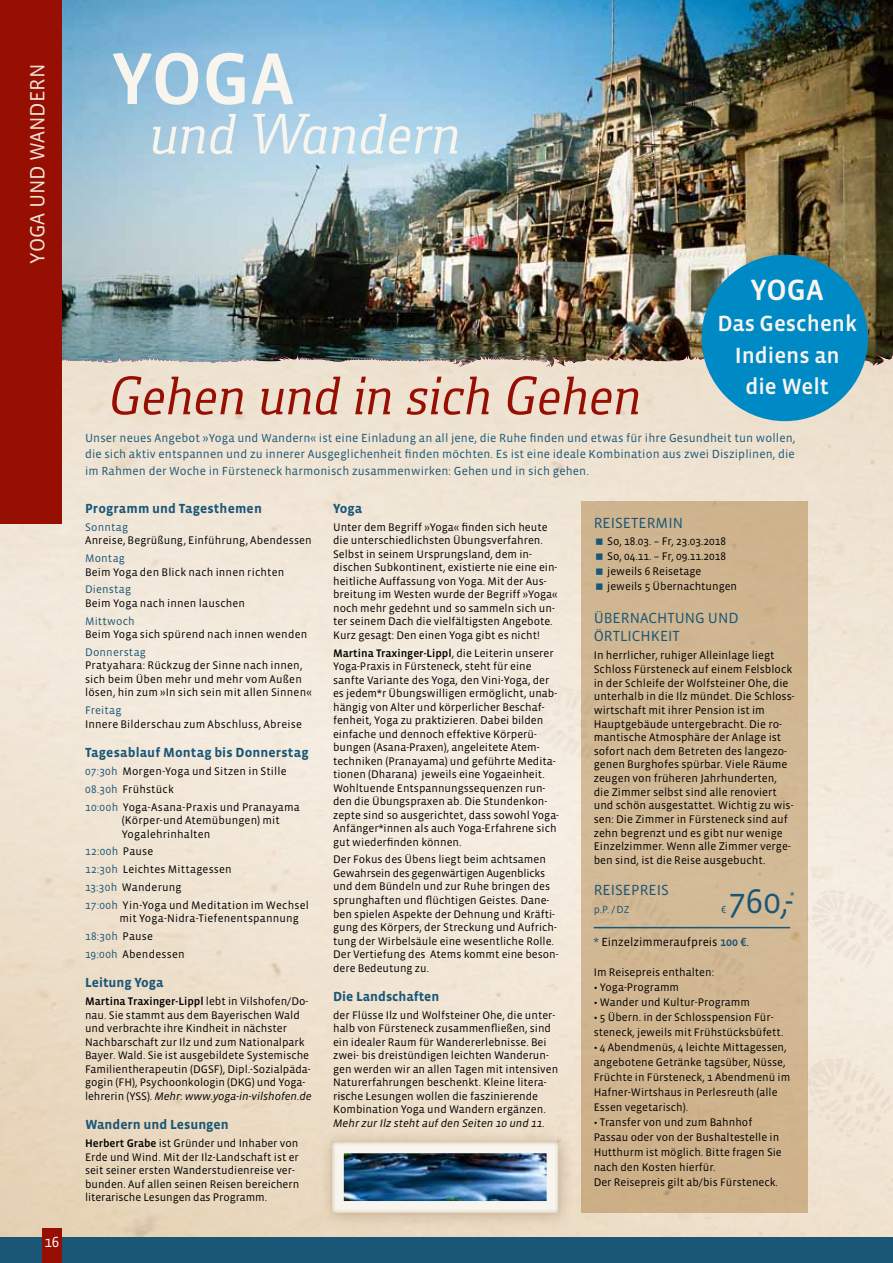
<style>
.page{position:relative;width:893px;height:1263px;background:#fff}
.page>*{position:absolute;margin:0;border:0;box-sizing:border-box;transform-origin:0 0}
.t1{font:500 75px "Vista Sans OT";color:#f8f4ee}
.t2{font:italic 58.5px "Foral Pro";color:#f8f4ee}
.t3{font:italic 55.5px "Foral Pro";color:#970e03}
.t4{font:34.95px "Vista Sans OT";color:#1a5676}
.t5{font:500 30px "Vista Sans OT";color:#f8f4ee}
.t6{font:500 22.5px/31.5px "Vista Sans OT";color:#f8f4ee;text-align:center}
.t7{font:21px "Vista Sans OT";color:#ede3d4}
.t8{font:15px "Vista Sans OT";color:#1a5676}
.t9{font:15px "Vista Sans OT";color:#fff}
.t10{font:700 13.5px "Vista Sans OT";color:#1a5676}
.t11{font:12px/16.5px "Vista Sans OT";letter-spacing:.01em;color:#1a5676;text-align:justify}
.t12{font:12px "Vista Sans OT";color:#000}
.t13{font:11.4px/13.6px "Vista Sans OT";color:#000}
.t14{font:11.25px/13.5px "Vista Sans OT";color:#000}
.t15{font:11.25px/17.7px "Vista Sans OT";letter-spacing:.02em;color:#000}
.t16{font:11.25px "Vista Sans OT";letter-spacing:.02em;color:#1a5676}
.t17{font:italic 11.25px "Vista Sans OT";color:#000}
.t18{font:10.5px "Vista Sans OT";color:#1a5676}
.s1{color:#1a5676}
.s2{font-weight:500}
.s3{font-style:italic}
.s4{font-size:12.15px;color:#1a5676}
.s5{font-weight:500;color:#1a5676}
</style>
<div class="page">
<img style="left:0;top:368px;width:893px;height:869px">
<div style="left:327px;top:685px;width:86px;height:94px;background:#f5ece0"></div>
<svg style="left:432px;top:756px;width:45px;height:50px;background:#f3ebe0"></svg>
<svg style="left:808px;top:1056px;width:85px;height:91px;background:#f0e4d3"></svg>
<svg style="left:808px;top:888px;width:85px;height:80px;background:#f3e9de"></svg>
<svg style="left:524px;top:683px;width:57px;height:129px;background:#f3eade"></svg>
<div style="left:581px;top:502px;width:227px;height:711px;background:#d0b691"></div>
<div style="left:0;top:1237px;width:893px;height:26px;background:#1a5676"></div>
<div style="left:42px;top:1228px;width:20px;height:35px;background:#970e03"></div>
<img style="left:62px;top:0;width:831px;height:368px">
<img style="left:62px;top:0;width:204px;height:363px">
<div style="left:0;top:0;width:62px;height:523px;background:#970e03"></div>
<div style="left:702px;top:255px;width:166px;height:166px;background:#008ac5;border-radius:50%"></div>
<div style="left:319px;top:1128px;width:255px;height:101px;background:#764f30;opacity:.33"></div>
<div style="left:331px;top:1139px;width:228px;height:75px;background:#8d7129;opacity:.6"></div>
<hr style="left:594px;top:927px;width:196px;height:1px;background:#1a5676">
<h3 class="t7" style="left:27px;top:264px;width:199px;rotate:-90deg">Yoga und Wandern</h3>
<h3 class="t9" style="left:44px;top:1234px;width:16px">16</h3>
<h1 class="t1" style="left:112px;top:40px;width:184px">Yoga</h1>
<h2 class="t2" style="left:147px;top:101px;width:312px">und Wandern</h2>
<h3 class="t3" style="left:107px;top:364px;width:534px">Gehen und in sich Gehen</h3>
<h3 class="t5" style="left:751px;top:274px;width:75px">yoga</h3>
<h3 class="t6" style="left:717px;top:308px;width:141px">Das Geschenk<br>Indiens an die Welt</h3>
<p class="t11" style="left:85px;top:430px;width:712px">Unser neues Angebot »Yoga und Wandern« ist eine Einladung an all jene, die Ruhe finden und etwas für ihre Gesundheit tun wollen, die sich aktiv entspannen und zu innerer Ausgeglichenheit finden möchten. Es ist eine ideale Kombination aus zwei Disziplinen, die im Rahmen der Woche in Fürsteneck harmonisch zusammenwirken: Gehen und in sich gehen.</p>
<p class="t10" style="left:85px;top:502px;width:178px">Programm und Tagesthemen</p>
<p class="t16" style="left:85px;top:521px;width:45px">Sonntag</p>
<p class="t14" style="left:85px;top:534px;width:228px">Anreise, Begrüßung, Einführung, Abendessen</p>
<p class="t16" style="left:85px;top:553px;width:41px">Montag</p>
<p class="t14" style="left:85px;top:565px;width:201px">Beim Yoga den Blick nach innen richten</p>
<p class="t16" style="left:85px;top:584px;width:48px">Dienstag</p>
<p class="t14" style="left:85px;top:597px;width:162px">Beim Yoga nach innen lauschen</p>
<p class="t16" style="left:85px;top:615px;width:51px">Mittwoch</p>
<p class="t14" style="left:85px;top:628px;width:224px">Beim Yoga sich spürend nach innen wenden</p>
<p class="t16" style="left:85px;top:646px;width:62px">Donnerstag</p>
<p class="t14" style="left:85px;top:659px;width:228px">Pratyahara: Rückzug der Sinne nach innen, sich beim Üben mehr und mehr vom Außen lösen, hin zum »In sich sein mit allen Sinnen«</p>
<p class="t16" style="left:85px;top:705px;width:38px">Freitag</p>
<p class="t14" style="left:85px;top:717px;width:218px">Innere Bilderschau zum Abschluss, Abreise</p>
<p class="t10" style="left:85px;top:746px;width:225px">Tagesablauf Montag bis Donnerstag</p>
<p class="t14" style="left:85px;top:763px;width:216px;line-height:17.7px"><span class="s1">07:30h</span> Morgen-Yoga und Sitzen in Stille<br><span class="s1">08.30h</span> Frühstück<br><span class="s1">10:00h</span> Yoga-Asana-Praxis und Pranayama</p>
<p class="t14" style="left:122px;top:814px;width:159px">(Körper-und Atemübungen) mit<br>Yogalehrinhalten</p>
<p class="t15" style="left:85px;top:843px;width:225px"><span class="s1">12:00h</span> Pause<br><span class="s1">12:30h</span> Leichtes Mittagessen<br><span class="s1">13:30h</span> Wanderung<br><span class="s1">17:00h</span> Yin-Yoga und Meditation im Wechsel</p>
<p class="t15" style="left:85px;top:910px;width:215px;text-indent:34px">mit Yoga-Nidra-Tiefenentspannung<br><span class="s1">18:30h</span> Pause<br><span class="s1">19:00h</span> Abendessen</p>
<p class="t10" style="left:85px;top:976px;width:80px">Leitung Yoga</p>
<p class="t14" style="left:85px;top:995px;width:228px"><span class="s2">Martina Traxinger-Lippl</span> lebt in Vilshofen/Do&shy;nau. Sie stammt aus dem Bayerischen Wald und verbrachte ihre Kindheit in nächster Nachbarschaft zur Ilz und zum Nationalpark Bayer. Wald. Sie ist ausgebildete Systemische Familientherapeutin (DGSF), Dipl.-Sozialpäda&shy;gogin (FH), Psychoonkologin (DKG) und Yoga&shy;lehrerin (YSS). <span class="s3">Mehr</span>: <span class="s3">www.yoga-in-vilshofen.de</span></p>
<p class="t10" style="left:85px;top:1118px;width:145px">Wandern und Lesungen</p>
<p class="t14" style="left:85px;top:1137px;width:216px"><span class="s2">Herbert Grabe</span> ist Gründer und Inhaber von Erde und Wind. Mit der Ilz-Landschaft ist er seit seiner ersten Wanderstudienreise ver&shy;bunden. Auf allen seinen Reisen bereichern literarische Lesungen das Programm.</p>
<p class="t10" style="left:333px;top:502px;width:31px">Yoga</p>
<p class="t14" style="left:333px;top:521px;width:226px">Unter dem Begriff »Yoga« finden sich heute die unterschiedlichsten Übungsverfahren.<br>Selbst in seinem Ursprungsland, dem in&shy;dischen Subkontinent, existierte nie eine ein&shy;heitliche Auffassung von Yoga. Mit der Aus&shy;breitung im Westen wurde der Begriff »Yoga« noch mehr gedehnt und so sammeln sich un&shy;ter seinem Dach die vielfältigsten Angebote.<br>Kurz gesagt: Den einen Yoga gibt es nicht!</p>
<p class="t14" style="left:333px;top:646px;width:228px"><span class="s2">Martina Traxinger-Lippl</span>, die Leiterin unserer Yoga-Praxis in Fürsteneck, steht für eine sanfte Variante des Yoga, den Vini-Yoga, der es jedem*r Übungswilligen ermöglicht, unab&shy;hängig von Alter und körperlicher Beschaf&shy;fenheit, Yoga zu praktizieren. Dabei bilden einfache und dennoch effektive Körperü&shy;bungen (Asana-Praxen), angeleitete Atem&shy;techniken (Pranayama) und geführte Medita&shy;tionen (Dharana) jeweils eine Yogaeinheit.<br>Wohltuende Entspannungssequenzen run&shy;den die Übungspraxen ab. Die Stundenkon&shy;zepte sind so ausgerichtet, dass sowohl Yoga-Anfänger*innen als auch Yoga-Erfahrene sich gut wiederfinden können.</p>
<p class="t14" style="left:333px;top:853px;width:227px">Der Fokus des Übens liegt beim achtsamen Gewahrsein des gegenwärtigen Augenblicks und dem Bündeln und zur Ruhe bringen des sprunghaften und flüchtigen Geistes. Dane&shy;ben spielen Aspekte der Dehnung und Kräfti&shy;gung des Körpers, der Streckung und Aufrich&shy;tung der Wirbelsäule eine wesentliche Rolle.<br>Der Vertiefung des Atems kommt eine beson&shy;dere Bedeutung zu.</p>
<p class="t10" style="left:333px;top:990px;width:108px">Die Landschaften</p>
<p class="t14" style="left:333px;top:1009px;width:227px">der Flüsse Ilz und Wolfsteiner Ohe, die unter&shy;halb von Fürsteneck zusammenfließen, sind ein idealer Raum für Wandererlebnisse. Bei zwei- bis dreistündigen leichten Wanderun&shy;gen werden wir an allen Tagen mit intensiven Naturerfahrungen beschenkt. Kleine litera&shy;rische Lesungen wollen die faszinierende Kombination Yoga und Wandern ergänzen.</p>
<p class="t17" style="left:333px;top:1117px;width:213px">Mehr zur Ilz steht auf den Seiten 10 und 11.</p>
<h3 class="t8" style="left:594px;top:515px;width:18px">Reisetermin</h3>
<p class="t14" style="left:607px;top:534px;width:131px;line-height:15px">So, 18.03. – Fr, 23.03.2018<br>So, 04.11. – Fr, 09.11.2018 jeweils 6 Reisetage jeweils 5 Übernachtungen</p>
<h3 class="t8" style="left:594px;top:611px;width:20px">Überna</h3>
<h3 class="t8" style="left:649px;top:611px;width:19px">chtung</h3>
<h3 class="t8" style="left:708px;top:611px;width:11px">und</h3>
<h3 class="t8" style="left:594px;top:629px;width:18px">Örtli</h3>
<h3 class="t8" style="left:632px;top:629px;width:18px">chkeit</h3>
<p class="t13" style="left:594px;top:649px;width:202px">In herrlicher, ruhiger Alleinlage liegt Schloss Fürsteneck auf einem Felsblock in der Schleife der Wolfsteiner Ohe, die unterhalb in die Ilz mündet. Die Schloss&shy;wirtschaft mit ihrer Pension ist im Hauptgebäude untergebracht. Die ro&shy;mantische Atmosphäre der Anlage ist sofort nach dem Betreten des langezo&shy;genen Burghofes spürbar. Viele Räume zeugen von früheren Jahrhunderten, die Zimmer selbst sind alle renoviert und schön ausgestattet. Wichtig zu wis&shy;sen: Die Zimmer in Fürsteneck sind auf zehn begrenzt und es gibt nur wenige Einzelzimmer. Wenn alle Zimmer verge&shy;ben sind, ist die Reise ausgebucht.</p>
<h3 class="t8" style="left:594px;top:882px;width:17px">Reisepreis</h3>
<p class="t18" style="left:594px;top:904px;width:37px">p.P. /DZ</p>
<p class="t18" style="left:721px;top:904px;width:7px">€</p>
<h3 class="t4" style="left:728px;top:883px;width:67px">760,-</h3>
<p class="t18" style="left:790px;top:890px;width:6px">*</p>
<p class="t12" style="left:594px;top:936px;width:157px"><span class="s4">*</span> Einzelzimmeraufpreis <span class="s5">100 €</span>.</p>
<p class="t14" style="left:594px;top:966px;width:122px">Im Reisepreis enthalten:</p>
<p class="t14" style="left:594px;top:981px;width:87px">• Yoga-Programm</p>
<p class="t14" style="left:594px;top:996px;width:158px">• Wander und Kultur-Programm</p>
<p class="t14" style="left:594px;top:1010px;width:191px;line-height:15px">• 5 Übern. in der Schlosspension Für&shy;steneck, jeweils mit Frühstücksbüfett.</p>
<p class="t14" style="left:594px;top:1040px;width:198px;line-height:15px">• 4 Abendmenüs, 4 leichte Mittagessen, angebotene Getränke tagsüber, Nüsse, Früchte in Fürsteneck, 1 Abendmenü im Hafner-Wirtshaus in Perlesreuth (alle Essen vegetarisch).</p>
<p class="t14" style="left:594px;top:1115px;width:190px;line-height:15px">• Transfer von und zum Bahnhof Passau oder von der Bushaltestelle in Hutthurm ist möglich. Bitte fragen Sie nach den Kosten hierfür.<br>Der Reisepreis gilt ab/bis Fürsteneck.</p>
</div>
